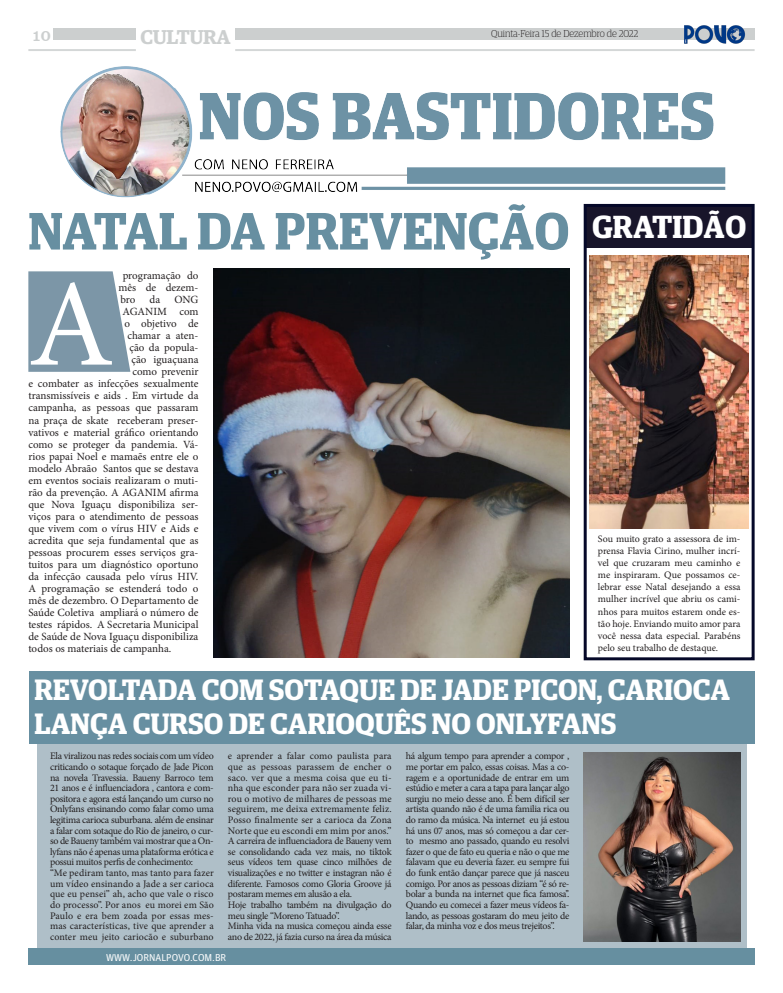
<style>
.page{position:relative;width:783px;height:993px;background:#fff}
.page>*{position:absolute;margin:0;border:0;box-sizing:border-box;transform-origin:0 0}
.t1{font:124px "Minion Pro";color:#fff}
.t2{font:600 52.7px "Guardian Egyptian Display";color:#678fa1}
.t3{font:600 32px "Guardian Egyptian Display";color:#fff}
.t4{font:600 29.5px/33.8px "Guardian Egyptian Display";color:#fff}
.t5{font:600 20px "Guardian Egyptian";letter-spacing:-.02em;color:#cccfcf}
.t6{font:16px "Clarendon BT";color:#cccfcf}
.t7{font:11px/12px "Minion Pro";color:#231f20;text-align:justify}
.t8{font:10px/10.6px "Minion Pro";letter-spacing:-.025em;color:#231f20;text-align:justify}
.t9{font:300 10px "Guardian Egyptian Display";letter-spacing:-.005em;color:#231f20}
.t10{font:10px "Guardian Agate Sans G1 D Regular";color:#fff}
</style>
<div class="page">
<div style="left:28px;top:947px;width:726px;height:17px;background:#668fa0"></div>
<div style="left:235px;top:28px;width:519px;height:12px;background:#cccfcf"></div>
<div style="left:54px;top:28px;width:82px;height:12px;background:#cccfcf"></div>
<hr style="left:28px;top:49px;width:108px;height:2px;background:#cccfcf">
<hr style="left:235px;top:49px;width:519px;height:2px;background:#cccfcf">
<div style="left:37px;top:734px;width:709px;height:213px;background:#afbfc8"></div>
<div style="left:29px;top:670px;width:725px;height:73px;background:#678fa1"></div>
<div style="left:585px;top:205px;width:167px;height:43px;background:#18152a"></div>
<img style="left:60px;top:66px;width:666px;height:132px">
<svg style="left:28px;top:271px;width:102px;height:100px;background:#879fae"></svg>
<img style="left:213px;top:268px;width:356px;height:389px">
<img style="left:583px;top:752px;width:157px;height:189px">
<div style="left:583px;top:204px;width:171px;height:456px;border:3px solid #050828"></div>
<img style="left:589px;top:256px;width:159px;height:272px">
<img style="left:684px;top:25px;width:61px;height:19px">
<h3 class="t6" style="left:31px;top:25px;width:21px">10</h3>
<p class="t9" style="left:491px;top:28px;width:149px">Quinta-Feira 15 de Dezembro de 2022</p>
<h3 class="t5" style="left:140px;top:22px;width:92px">CULTURA</h3>
<p class="t2" style="left:28px;top:202px;width:542px">NATAL DA PREVENÇÃO</p>
<p class="t7" style="left:118px;top:270px;width:82px;text-indent:4px">programação do mês de dezem&shy;bro</p>
<p class="t1" style="left:28px;top:242px;width:87px">A</p>
<p class="t7" style="left:149px;top:294px;width:12px">da</p>
<p class="t7" style="left:174px;top:294px;width:26px">ONG</p>
<p class="t7" style="left:122px;top:306px;width:78px">AGANIM com</p>
<p class="t7" style="left:124px;top:318px;width:75px">o objetivo de</p>
<p class="t7" style="left:127px;top:330px;width:73px">chamar a aten-</p>
<p class="t7" style="left:129px;top:342px;width:71px">ção da popula-</p>
<p class="t7" style="left:131px;top:354px;width:68px">ção iguaçuana</p>
<p class="t7" style="left:132px;top:366px;width:67px">como prevenir</p>
<p class="t7" style="left:28px;top:378px;width:172px">e combater as infecções sexualmente</p>
<p class="t7" style="left:28px;top:390px;width:172px">transmissíveis e aids . Em virtude da</p>
<p class="t7" style="left:28px;top:402px;width:172px">campanha, as pessoas que passaram</p>
<p class="t7" style="left:28px;top:414px;width:172px">na praça de skate receberam preser-</p>
<p class="t7" style="left:28px;top:426px;width:172px">vativos e material gráfico orientando</p>
<p class="t7" style="left:28px;top:438px;width:172px">como se proteger da pandemia. Vá-</p>
<p class="t7" style="left:28px;top:450px;width:171px">rios papai Noel e mamaẽs entre ele o</p>
<p class="t7" style="left:28px;top:462px;width:172px">modelo Abraão Santos que se destava</p>
<p class="t7" style="left:28px;top:474px;width:172px">em eventos sociais realizaram o muti-</p>
<p class="t7" style="left:28px;top:486px;width:172px">rão da prevenção. A AGANIM afirma</p>
<p class="t7" style="left:28px;top:498px;width:172px">que Nova Iguaçu disponibiliza ser-</p>
<p class="t7" style="left:28px;top:510px;width:172px">viços para o atendimento de pessoas</p>
<p class="t7" style="left:28px;top:522px;width:172px">que vivem com o vírus HIV e Aids e</p>
<p class="t7" style="left:28px;top:534px;width:172px">acredita que seja fundamental que as</p>
<p class="t7" style="left:28px;top:546px;width:172px">pessoas procurem esses serviços gra-</p>
<p class="t7" style="left:28px;top:558px;width:172px">tuitos para um diagnóstico oportuno</p>
<p class="t7" style="left:28px;top:570px;width:172px">da infecção causada pelo vírus HIV.</p>
<p class="t7" style="left:28px;top:582px;width:172px">A programação se estenderá todo o</p>
<p class="t7" style="left:28px;top:594px;width:171px">mês de dezembro. O Departamento de</p>
<p class="t7" style="left:28px;top:606px;width:172px">Saúde Coletiva ampliará o número de</p>
<p class="t7" style="left:28px;top:618px;width:171px">testes rápidos. A Secretaria Municipal</p>
<p class="t7" style="left:28px;top:630px;width:171px">de Saúde de Nova Iguaçu disponibiliza</p>
<p class="t7" style="left:28px;top:642px;width:144px">todos os materiais de campanha.</p>
<p class="t3" style="left:592px;top:210px;width:156px">GRATIDÃO</p>
<p class="t8" style="left:597px;top:533px;width:144px;line-height:12px">Sou muito grato a assessora de im&shy;prensa Flavia Cirino, mulher incrí&shy;vel que cruzaram meu caminho e me inspiraram. Que possamos ce&shy;lebrar esse Natal desejando a essa mulher incrível que abriu os cami&shy;nhos para muitos estarem onde es&shy;tão hoje. Enviando muito amor para você nessa data especial. Parabéns pelo seu trabalho de destaque.</p>
<p class="t4" style="left:35px;top:673px;width:697px">REVOLTADA COM SOTAQUE DE JADE PICON, CARIOCA<br>LANÇA CURSO DE CARIOQUÊS NO ONLYFANS</p>
<p class="t8" style="left:50px;top:750px;width:165px">Ela viralizou nas redes sociais com um vídeo criticando o sotaque forçado de Jade Picon na novela Travessia. Baueny Barroco tem 21 anos e é influenciadora , cantora e com&shy;positora e agora está lançando um curso no Onlyfans ensinando como falar como uma legitima carioca suburbana. além de ensinar a falar com sotaque do Rio de janeiro, o cur&shy;so de Baueny também vai mostrar que a On&shy;lyfans não é apenas uma plataforma erótica e possui muitos perfis de conhecimento:</p>
<p class="t8" style="left:50px;top:867px;width:165px">“Me pediram tanto, mas tanto para fazer um vídeo ensinando a Jade a ser carioca que eu pensei” ah, acho que vale o risco do processo”. Por anos eu morei em São Paulo e era bem zoada por essas mes&shy;mas características, tive que aprender a conter meu jeito cariocão e suburbano</p>
<p class="t8" style="left:228px;top:750px;width:165px">e aprender a falar como paulista para que as pessoas parassem de encher o saco. ver que a mesma coisa que eu ti&shy;nha que esconder para não ser zuada vi&shy;rou o motivo de milhares de pessoas me seguirem, me deixa extremamente feliz.<br>Posso finalmente ser a carioca da Zona Norte que eu escondi em mim por anos.”</p>
<p class="t8" style="left:228px;top:835px;width:165px">A carreira de influenciadora de Baueny vem se consolidando cada vez mais, no tiktok seus vídeos tem quase cinco milhões de visualizações e no twitter e instagran não é diferente. Famosos como Gloria Groove já postaram memes em alusão a ela.</p>
<p class="t8" style="left:228px;top:899px;width:165px">Hoje trabalho também na divulgação do meu single “Moreno Tatuado”.</p>
<p class="t8" style="left:228px;top:920px;width:165px">Minha vida na musica começou ainda esse ano de 2022, já fazia curso na área da música</p>
<p class="t10" style="left:106px;top:949px;width:122px">WWW.JORNALPOVO.COM.BR</p>
<p class="t8" style="left:406px;top:750px;width:165px">há algum tempo para aprender a compor , me portar em palco, essas coisas. Mas a co&shy;ragem e a oportunidade de entrar em um estúdio e meter a cara a tapa para lançar algo surgiu no meio desse ano. É bem difícil ser artista quando não é de uma familia rica ou do ramo da música. Na internet eu já estou há uns 07 anos, mas só começou a dar cer&shy;to mesmo ano passado, quando eu resolvi fazer o que de fato eu queria e não o que me falavam que eu deveria fazer. eu sempre fui do funk então dançar parece que já nasceu comigo. Por anos as pessoas diziam “é só re&shy;bolar a bunda na internet que fica famosa’’.<br>Quando eu comecei a fazer meus vídeos fa&shy;lando, as pessoas gostaram do meu jeito de falar, da minha voz e dos meus trejeitos”.</p>
</div>
